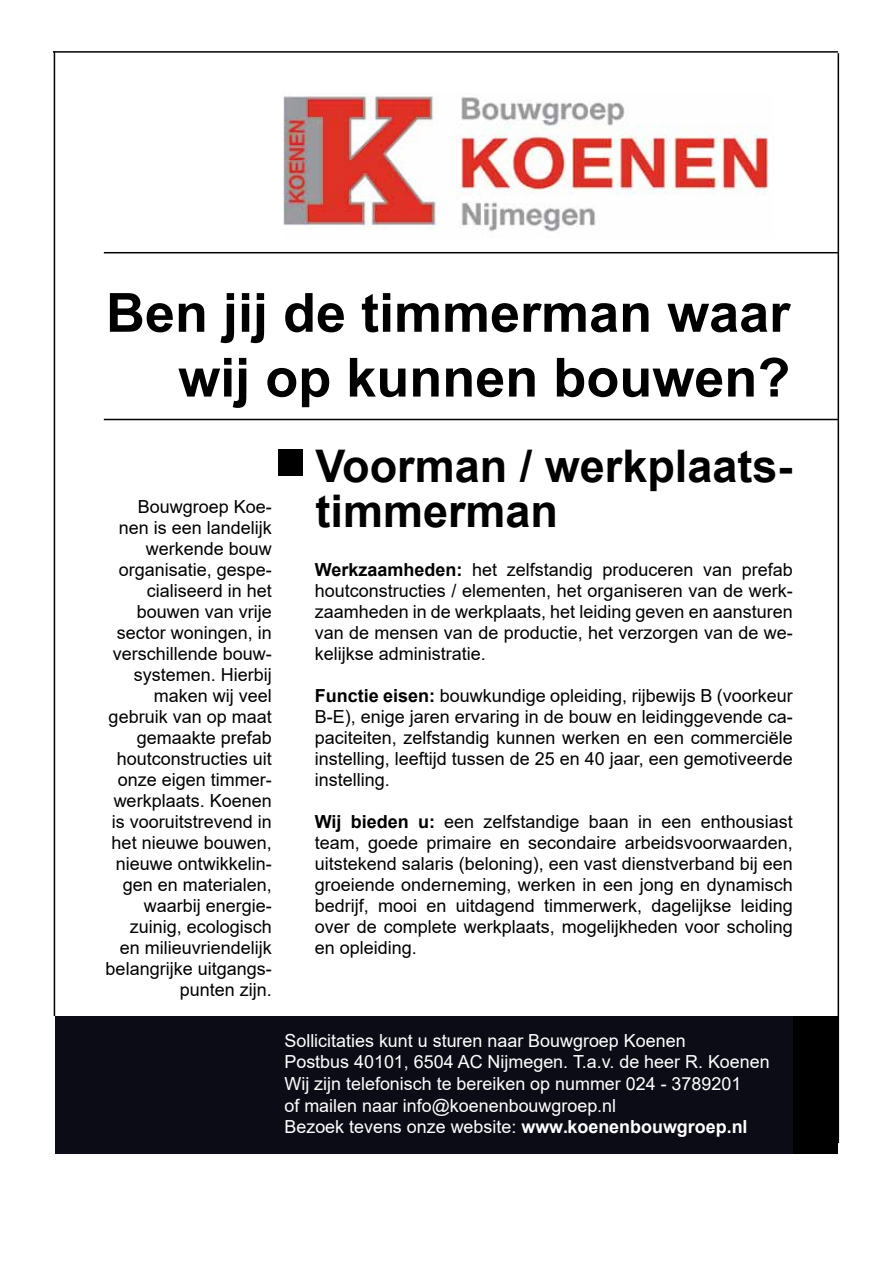
<style>
.page{position:relative;width:893px;height:1263px;background:#fff}
.page>*{position:absolute;margin:0;border:0;box-sizing:border-box;transform-origin:0 0}
.t1{font:700 54px/64.8px "Arial";color:#000;text-align:right}
.t2{font:700 45px/45px "Arial";color:#000}
.t3{font:18px/21px "Arial";color:#000;text-align:justify}
.t4{font:18px/21.6px "Arial";color:#fff}
.s1{font-weight:700}
</style>
<div class="page">
<div style="left:278px;top:449px;width:25px;height:27px;background:#000"></div>
<hr style="left:104px;top:252px;width:734px;height:1px;background:#000">
<hr style="left:104px;top:419px;width:734px;height:1px;background:#000">
<hr style="left:53px;top:51px;width:785px;height:2px;background:#000">
<hr style="left:54px;top:51px;width:1px;height:1103px;background:#000">
<hr style="left:838px;top:53px;width:1px;height:1090px;background:#000">
<div style="left:30px;top:1016px;width:779px;height:138px;background:#0c0c17"></div>
<img style="left:283px;top:93px;width:485px;height:139px">
<div style="left:794px;top:1016px;width:44px;height:138px;background:#000"></div>
<div style="left:10px;top:1016px;width:44px;height:153px;background:#fff"></div>
<h1 class="t1" style="left:106px;top:281px;width:686px">Ben jij de timmerman waar wij op kunnen bouwen?</h1>
<p class="t3" style="left:106px;top:496px;width:168px;text-align:right">Bouwgroep Koe&shy;nen is een landelijk werkende bouw organisatie, gespe&shy;cialiseerd in het bouwen van vrije sector woningen, in verschillende bouw&shy;systemen. Hierbij maken wij veel gebruik van op maat gemaakte prefab houtconstructies uit onze eigen timmer&shy;werkplaats. Koenen is vooruitstrevend in het nieuwe bouwen, nieuwe ontwikkelin&shy;gen en materialen, waarbij energie&shy;zuinig, ecologisch en milieuvriendelijk belangrijke uitgangs&shy;punten zijn.</p>
<h2 class="t2" style="left:316px;top:444px;width:478px">Voorman / werkplaats&shy;timmerman</h2>
<p class="t3" style="left:315px;top:559px;width:480px"><span class="s1">Werkzaamheden:</span> het zelfstandig produceren van prefab houtconstructies / elementen, het organiseren van de werk&shy;zaamheden in de werkplaats, het leiding geven en aansturen van de mensen van de productie, het verzorgen van de we&shy;kelijkse administratie.</p>
<p class="t3" style="left:315px;top:685px;width:480px"><span class="s1">Functie eisen:</span> bouwkundige opleiding, rijbewijs B (voorkeur B-E), enige jaren ervaring in de bouw en leidinggevende ca&shy;paciteiten, zelfstandig kunnen werken en een commerciële instelling, leeftijd tussen de 25 en 40 jaar, een gemotiveerde instelling.</p>
<p class="t3" style="left:315px;top:811px;width:480px"><span class="s1">Wij bieden u:</span> een zelfstandige baan in een enthousiast team, goede primaire en secondaire arbeidsvoorwaarden, uitstekend salaris (beloning), een vast dienstverband bij een groeiende onderneming, werken in een jong en dynamisch bedrijf, mooi en uitdagend timmerwerk, dagelijkse leiding over de complete werkplaats, mogelijkheden voor scholing en opleiding.</p>
<p class="t4" style="left:284px;top:1029px;width:487px">Sollicitaties kunt u sturen naar Bouwgroep Koenen<br>Postbus 40101, 6504 AC Nijmegen. T.a.v. de heer R. Koenen Wij zijn telefonisch te bereiken op nummer 024 - 3789201<br>of mailen naar info@koenenbouwgroep.nl<br>Bezoek tevens onze website: <span class="s1">www.koenenbouwgroep.nl</span></p>
</div>
